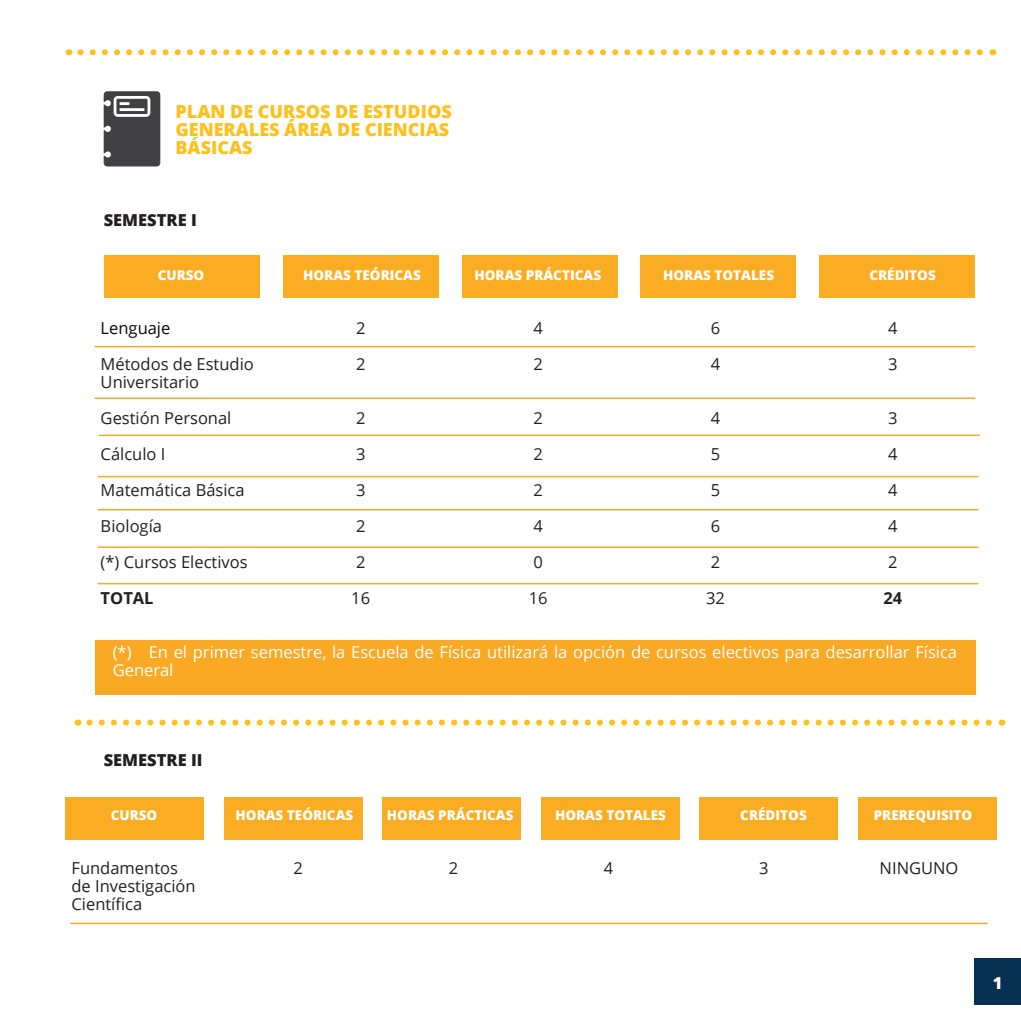
<style>
.page{position:relative;width:1021px;height:1021px;background:#fff}
.page>*{position:absolute;margin:0;border:0;box-sizing:border-box;transform-origin:0 0}
.TXT{font:800 18px/18px "Open Sans";color:#fec01b}
.TXT-2{font:16.5px/18px "Open Sans";color:#231f20}
.TXT-3{font:16.5px/18px "Open Sans";color:#fff}
.TXT-4{font:800 16.5px "Open Sans";color:#231f20}
.TXT-5{font:16.5px "Open Sans";color:#0b090d}
.TXT-6{font:700 16.5px "Open Sans";color:#231f20}
.TXT-7{font:800 16.5px "Open Sans";color:#fff}
.TXT-8{font:800 13.5px "Open Sans";color:#fff}
</style>
<div class="page">
<div style="left:974px;top:957px;width:46px;height:47px;background:#083051"></div>
<svg style="left:104px;top:91px;width:56px;height:75px"></svg>
<svg style="left:80px;top:49px;width:903px;height:6px"></svg>
<div style="left:104px;top:255px;width:155px;height:43px;background:#faad23"></div>
<div style="left:283px;top:255px;width:155px;height:43px;background:#faad23"></div>
<div style="left:461px;top:255px;width:156px;height:43px;background:#faad23"></div>
<div style="left:640px;top:255px;width:156px;height:43px;background:#faad23"></div>
<div style="left:819px;top:255px;width:156px;height:43px;background:#faad23"></div>
<svg style="left:95px;top:345px;width:885px;height:203px"></svg>
<svg style="left:97px;top:582px;width:882px;height:3px"></svg>
<hr style="left:95px;top:346px;width:880px;height:1px;background:#faa925">
<hr style="left:95px;top:397px;width:880px;height:2px;background:#faa925">
<hr style="left:99px;top:434px;width:880px;height:2px;background:#faa925">
<hr style="left:98px;top:476px;width:880px;height:1px;background:#faa925">
<hr style="left:98px;top:509px;width:880px;height:1px;background:#faa925">
<hr style="left:98px;top:546px;width:880px;height:2px;background:#faa925">
<hr style="left:98px;top:583px;width:880px;height:1px;background:#faa925">
<div style="left:95px;top:640px;width:880px;height:54px;background:#faa925"></div>
<div style="left:65px;top:797px;width:138px;height:43px;background:#faad23"></div>
<div style="left:224px;top:797px;width:138px;height:43px;background:#faad23"></div>
<div style="left:383px;top:797px;width:138px;height:43px;background:#faad23"></div>
<div style="left:541px;top:797px;width:138px;height:43px;background:#faad23"></div>
<div style="left:700px;top:797px;width:138px;height:43px;background:#faad23"></div>
<svg style="left:89px;top:719px;width:903px;height:6px"></svg>
<div style="left:858px;top:797px;width:138px;height:43px;background:#faad23"></div>
<hr style="left:70px;top:922px;width:917px;height:2px;background:#faa925">
<p class="TXT" style="left:175px;top:101px;width:278px">PLAN DE CURSOS DE ESTUDIOS<br>GENERALES ÁREA DE CIENCIAS<br>BÁSICAS</p>
<p class="TXT-4" style="left:104px;top:207px;width:95px">SEMESTRE I</p>
<p class="TXT-8" style="left:158px;top:265px;width:48px">CURSO</p>
<p class="TXT-8" style="left:303px;top:265px;width:119px">HORAS TEÓRICAS</p>
<p class="TXT-8" style="left:474px;top:265px;width:128px">HORAS PRÁCTICAS</p>
<p class="TXT-8" style="left:663px;top:265px;width:112px">HORAS TOTALES</p>
<p class="TXT-8" style="left:869px;top:265px;width:68px">CRÉDITOS</p>
<p class="TXT-5" style="left:101px;top:316px;width:71px">Lenguaje</p>
<p class="TXT-2" style="left:356px;top:318px;width:11px">2</p>
<p class="TXT-2" style="left:533px;top:318px;width:11px">4</p>
<p class="TXT-2" style="left:710px;top:318px;width:11px">6</p>
<p class="TXT-2" style="left:888px;top:318px;width:11px">4</p>
<p class="TXT-2" style="left:101px;top:354px;width:155px">Métodos de Estudio<br>Universitario</p>
<p class="TXT-2" style="left:356px;top:354px;width:11px">2</p>
<p class="TXT-2" style="left:533px;top:354px;width:11px">2</p>
<p class="TXT-2" style="left:710px;top:354px;width:11px">4</p>
<p class="TXT-2" style="left:888px;top:354px;width:11px">3</p>
<p class="TXT-2" style="left:101px;top:408px;width:132px">Gestión Personal</p>
<p class="TXT-2" style="left:356px;top:408px;width:11px">2</p>
<p class="TXT-2" style="left:533px;top:408px;width:11px">2</p>
<p class="TXT-2" style="left:710px;top:408px;width:11px">4</p>
<p class="TXT-2" style="left:888px;top:408px;width:11px">3</p>
<p class="TXT-2" style="left:101px;top:444px;width:66px">Cálculo I</p>
<p class="TXT-2" style="left:356px;top:444px;width:11px">3</p>
<p class="TXT-2" style="left:533px;top:444px;width:11px">2</p>
<p class="TXT-2" style="left:710px;top:444px;width:11px">5</p>
<p class="TXT-2" style="left:888px;top:444px;width:11px">4</p>
<p class="TXT-2" style="left:101px;top:480px;width:145px">Matemática Básica</p>
<p class="TXT-2" style="left:356px;top:480px;width:11px">3</p>
<p class="TXT-2" style="left:533px;top:480px;width:11px">2</p>
<p class="TXT-2" style="left:710px;top:480px;width:11px">5</p>
<p class="TXT-2" style="left:888px;top:480px;width:11px">4</p>
<p class="TXT-2" style="left:101px;top:516px;width:63px">Biología</p>
<p class="TXT-2" style="left:356px;top:516px;width:11px">2</p>
<p class="TXT-2" style="left:533px;top:516px;width:11px">4</p>
<p class="TXT-2" style="left:710px;top:516px;width:11px">6</p>
<p class="TXT-2" style="left:888px;top:516px;width:11px">4</p>
<p class="TXT-2" style="left:101px;top:552px;width:148px">(*) Cursos Electivos</p>
<p class="TXT-2" style="left:356px;top:552px;width:11px">2</p>
<p class="TXT-2" style="left:533px;top:552px;width:11px">0</p>
<p class="TXT-2" style="left:710px;top:552px;width:11px">2</p>
<p class="TXT-2" style="left:888px;top:552px;width:11px">2</p>
<p class="TXT-6" style="left:101px;top:586px;width:54px">TOTAL</p>
<p class="TXT-2" style="left:351px;top:588px;width:20px">16</p>
<p class="TXT-2" style="left:528px;top:588px;width:20px">16</p>
<p class="TXT-2" style="left:706px;top:588px;width:20px">32</p>
<p class="TXT-6" style="left:883px;top:586px;width:20px">24</p>
<p class="TXT-3" style="left:113px;top:642px;width:846px">(*) En el primer semestre, la Escuela de Física utilizará la opción de cursos electivos para desarrollar Física<br>General</p>
<p class="TXT-4" style="left:104px;top:747px;width:100px">SEMESTRE II</p>
<p class="TXT-8" style="left:111px;top:805px;width:48px">CURSO</p>
<p class="TXT-8" style="left:235px;top:805px;width:119px">HORAS TEÓRICAS</p>
<p class="TXT-8" style="left:387px;top:805px;width:128px">HORAS PRÁCTICAS</p>
<p class="TXT-8" style="left:555px;top:805px;width:112px">HORAS TOTALES</p>
<p class="TXT-8" style="left:740px;top:805px;width:68px">CRÉDITOS</p>
<p class="TXT-8" style="left:873px;top:805px;width:100px">PREREQUISITO</p>
<p class="TXT-2" style="left:71px;top:858px;width:126px">Fundamentos de Investigación<br>Científica</p>
<p class="TXT-2" style="left:293px;top:858px;width:11px">2</p>
<p class="TXT-2" style="left:449px;top:858px;width:11px">2</p>
<p class="TXT-2" style="left:604px;top:858px;width:11px">4</p>
<p class="TXT-2" style="left:759px;top:858px;width:11px">3</p>
<p class="TXT-2" style="left:879px;top:858px;width:80px">NINGUNO</p>
<p class="TXT-7" style="left:992px;top:970px;width:11px">1</p>
</div>
